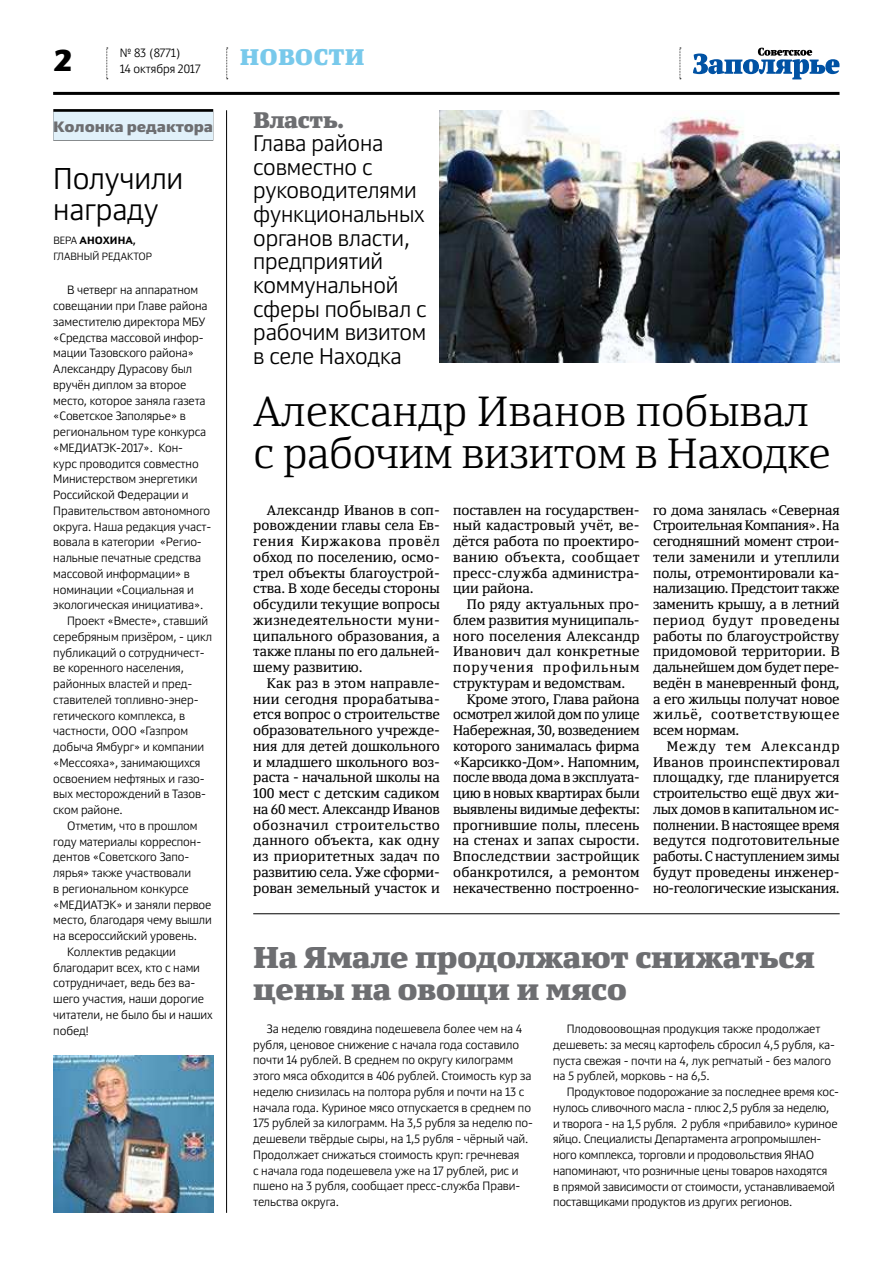
<style>
.page{position:relative;width:893px;height:1263px;background:#fff}
.page>*{position:absolute;margin:0;border:0;box-sizing:border-box;transform-origin:0 0}
.t1{font:300 42px/42px "Yefimov Serif";letter-spacing:-.015em;color:#000}
.t2{font:900 30px/31.5px "Yefimov Serif";letter-spacing:-.005em;color:#6d6e71}
.t3{font:300 30px/31.5px "Yefimov Sans";letter-spacing:-.005em;color:#000}
.t4{font:900 30px "Yefimov Sans";color:#000}
.t5{font:300 22.5px/23.7px "Yefimov Sans";letter-spacing:-.005em;color:#000}
.t6{font:900 22.5px "Yefimov Serif";letter-spacing:.005em;color:#78c9eb}
.t7{font:900 22.5px "Yefimov Serif";letter-spacing:-.005em;color:#6d6e71}
.t8{font:900 15px "Yefimov Sans";letter-spacing:-.005em;color:#6d6e71}
.t9{font:13.8px/15.8px "Yefimov Serif";color:#000;text-align:justify}
.t10{font:300 12px/15.8px "Yefimov Sans";letter-spacing:-.005em;color:#000}
.t11{font:300 10.5px/15.8px "Yefimov Sans";letter-spacing:.005em;color:#000}
.s1{font-weight:700}
</style>
<div class="page">
<svg style="left:106px;top:48px;width:2px;height:31px"></svg>
<svg style="left:679px;top:48px;width:2px;height:31px"></svg>
<svg style="left:226px;top:48px;width:2px;height:31px"></svg>
<hr style="left:53px;top:92px;width:786px;height:3px;background:#000">
<svg style="left:693px;top:48px;width:146px;height:31px"></svg>
<div style="left:53px;top:109px;width:160px;height:32px;background:linear-gradient(to right,#333638,#333638)"></div>
<div style="left:53px;top:112px;width:160px;height:28px;background:#e1f1fa"></div>
<img style="left:54px;top:1055px;width:159px;height:158px">
<hr style="left:226px;top:110px;width:1px;height:1103px;background:#000">
<hr style="left:253px;top:913px;width:587px;height:1px;background:#000">
<img style="left:440px;top:110px;width:400px;height:252px">
<h2 class="t4" style="left:53px;top:47px;width:21px">2</h2>
<p class="t10" style="left:120px;top:45px;width:82px">№ 83 (8771)<br>14 октября 2017</p>
<h3 class="t6" style="left:240px;top:47px;width:126px">НОВОСТИ</h3>
<h3 class="t7" style="left:253px;top:110px;width:91px">Власть.</h3>
<h3 class="t5" style="left:253px;top:132px;width:175px">Глава района совместно с руководителями функциональных органов власти, предприятий коммунальной сферы побывал с рабочим визитом в селе Находка</h3>
<p class="t8" style="left:53px;top:121px;width:161px">Колонка редактора</p>
<h2 class="t3" style="left:53px;top:164px;width:132px">Получили награду</h2>
<p class="t11" style="left:53px;top:233px;width:100px">ВЕРА <span class="s1">АНОХИНА,<br></span>ГЛАВНЫЙ РЕДАКТОР</p>
<p class="t10" style="left:67px;top:283px;width:133px">В четверг на аппаратном</p>
<p class="t10" style="left:53px;top:298px;width:156px">совещании при Главе района</p>
<p class="t10" style="left:53px;top:314px;width:154px">заместителю директора МБУ</p>
<p class="t10" style="left:53px;top:330px;width:152px">«Средства массовой инфор-</p>
<p class="t10" style="left:53px;top:346px;width:142px">мации Тазовского района»</p>
<p class="t10" style="left:53px;top:361px;width:140px">Александру Дурасову был</p>
<p class="t10" style="left:53px;top:377px;width:135px">вручён диплом за второе</p>
<p class="t10" style="left:53px;top:393px;width:154px">место, которое заняла газета</p>
<p class="t10" style="left:53px;top:409px;width:134px">«Советское Заполярье» в</p>
<p class="t10" style="left:53px;top:424px;width:154px">региональном туре конкурса</p>
<p class="t10" style="left:53px;top:440px;width:131px">«МЕДИАТЭК-2017». Кон-</p>
<p class="t10" style="left:53px;top:456px;width:147px">курс проводится совместно</p>
<p class="t10" style="left:53px;top:472px;width:146px">Министерством энергетики</p>
<p class="t10" style="left:53px;top:487px;width:137px">Российской Федерации и</p>
<p class="t10" style="left:53px;top:503px;width:158px">Правительством автономного</p>
<p class="t10" style="left:53px;top:519px;width:160px">округа. Наша редакция участ-</p>
<p class="t10" style="left:53px;top:535px;width:150px">вовала в категории «Регио-</p>
<p class="t10" style="left:53px;top:550px;width:149px">нальные печатные средства</p>
<p class="t10" style="left:53px;top:566px;width:138px">массовой информации» в</p>
<p class="t10" style="left:53px;top:582px;width:142px">номинации «Социальная и</p>
<p class="t10" style="left:53px;top:598px;width:152px">экологическая инициатива».</p>
<p class="t10" style="left:67px;top:613px;width:143px">Проект «Вместе», ставший</p>
<p class="t10" style="left:53px;top:629px;width:160px">серебряным призёром, - цикл</p>
<p class="t10" style="left:53px;top:645px;width:153px">публикаций о сотрудничест-</p>
<p class="t10" style="left:53px;top:661px;width:132px">ве коренного населения,</p>
<p class="t10" style="left:53px;top:676px;width:141px">районных властей и пред-</p>
<p class="t10" style="left:53px;top:692px;width:147px">ставителей топливно-энер-</p>
<p class="t10" style="left:53px;top:708px;width:133px">гетического комплекса, в</p>
<p class="t10" style="left:53px;top:724px;width:136px">частности, ООО «Газпром</p>
<p class="t10" style="left:53px;top:739px;width:152px">добыча Ямбург» и компании</p>
<p class="t10" style="left:53px;top:755px;width:149px">«Мессояха», занимающихся</p>
<p class="t10" style="left:53px;top:771px;width:153px">освоением нефтяных и газо-</p>
<p class="t10" style="left:53px;top:787px;width:154px">вых месторождений в Тазов-</p>
<p class="t10" style="left:53px;top:802px;width:71px">ском районе.</p>
<p class="t10" style="left:67px;top:818px;width:132px">Отметим, что в прошлом</p>
<p class="t10" style="left:53px;top:834px;width:149px">году материалы корреспон-</p>
<p class="t10" style="left:53px;top:850px;width:138px">дентов «Советского Запо-</p>
<p class="t10" style="left:53px;top:865px;width:139px">лярья» также участвовали</p>
<p class="t10" style="left:53px;top:881px;width:137px">в региональном конкурсе</p>
<p class="t10" style="left:53px;top:897px;width:160px">«МЕДИАТЭК» и заняли первое</p>
<p class="t10" style="left:53px;top:912px;width:160px">место, благодаря чему вышли</p>
<p class="t10" style="left:53px;top:928px;width:145px">на всероссийский уровень.</p>
<p class="t10" style="left:67px;top:944px;width:110px">Коллектив редакции</p>
<p class="t10" style="left:53px;top:960px;width:148px">благодарит всех, кто с нами</p>
<p class="t10" style="left:53px;top:975px;width:143px">сотрудничает, ведь без ва-</p>
<p class="t10" style="left:53px;top:991px;width:152px">шего участия, наши дорогие</p>
<p class="t10" style="left:53px;top:1007px;width:161px">читатели, не было бы и наших</p>
<p class="t10" style="left:53px;top:1023px;width:37px">побед!</p>
<p class="t10" style="left:253px;top:1021px;width:281px;text-indent:14px">За неделю говядина подешевела более чем на 4 рубля, ценовое снижение с начала года составило почти 14 рублей. В среднем по округу килограмм этого мяса обходится в 406 рублей. Стоимость кур за неделю снизилась на полтора рубля и почти на 13 с начала года. Куриное мясо отпускается в среднем по 175 рублей за килограмм. На 3,5 рубля за неделю по&shy;дешевели твёрдые сыры, на 1,5 рубля - чёрный чай.<br>Продолжает снижаться стоимость круп: гречневая<br>с начала года подешевела уже на 17 рублей, рис и пшено на 3 рубля, сообщает пресс-служба Прави&shy;тельства округа.</p>
<h1 class="t1" style="left:253px;top:394px;width:579px">Александр Иванов побывал с рабочим визитом в Находке</h1>
<p class="t9" style="left:653px;top:502px;width:188px">го дома занялась «Северная Строительная Компания». На сегодняшний момент строи&shy;тели заменили и утеплили полы, отремонтировали ка&shy;нализацию. Предстоит также заменить крышу, а в летний период будут проведены работы по благоустройству придомовой территории. В дальнейшем дом будет пере&shy;ведён в маневренный фонд, а его жильцы получат новое жильё, соответствующее всем нормам.</p>
<p class="t9" style="left:653px;top:739px;width:188px;text-indent:14px">Между тем Александр Иванов проинспектировал площадку, где планируется строительство ещё двух жи&shy;лых домов в капитальном ис&shy;полнении. В настоящее время ведутся подготовительные работы. С наступлением зимы будут проведены инженер&shy;но-геологические изыскания.</p>
<p class="t9" style="left:253px;top:502px;width:188px;text-indent:14px">Александр Иванов в соп&shy;ровождении главы села Ев&shy;гения Киржакова провёл обход по поселению, осмо&shy;трел объекты благоустрой&shy;ства. В ходе беседы стороны обсудили текущие вопросы жизнедеятельности муни&shy;ципального образования, а также планы по его дальней&shy;шему развитию.</p>
<p class="t9" style="left:253px;top:676px;width:188px;text-indent:14px">Как раз в этом направле&shy;нии сегодня прорабатыва&shy;ется вопрос о строительстве образовательного учрежде&shy;ния для детей дошкольного и младшего школьного воз&shy;раста - начальной школы на 100 мест с детским садиком на 60 мест. Александр Иванов обозначил строительство данного объекта, как одну из приоритетных задач по развитию села. Уже сформи&shy;рован земельный участок и</p>
<p class="t9" style="left:453px;top:502px;width:188px">поставлен на государствен&shy;ный кадастровый учёт, ве&shy;дётся работа по проектиро&shy;ванию объекта, сообщает пресс-служба администра&shy;ции района.</p>
<p class="t9" style="left:453px;top:597px;width:188px;text-indent:14px">По ряду актуальных про&shy;блем развития муниципаль&shy;ного поселения Александр Иванович дал конкретные поручения профильным структурам и ведомствам.</p>
<p class="t9" style="left:453px;top:691px;width:188px;text-indent:14px">Кроме этого, Глава района осмотрел жилой дом по улице Набережная, 30, возведением которого занималась фирма «Карсикко-Дом». Напомним, после ввода дома в эксплуата&shy;цию в новых квартирах были выявлены видимые дефекты: прогнившие полы, плесень на стенах и запах сырости.<br>Впоследствии застройщик обанкротился, а ремонтом некачественно построенно-</p>
<h2 class="t2" style="left:253px;top:944px;width:563px">На Ямале продолжают снижаться цены на овощи и мясо</h2>
<p class="t10" style="left:553px;top:1021px;width:283px;text-indent:14px">Плодовоовощная продукция также продолжает дешеветь: за месяц картофель сбросил 4,5 рубля, ка&shy;пуста свежая - почти на 4, лук репчатый - без малого на 5 рублей, морковь - на 6,5.</p>
<p class="t10" style="left:553px;top:1084px;width:287px;text-indent:14px">Продуктовое подорожание за последнее время кос&shy;нулось сливочного масла - плюс 2,5 рубля за неделю, и творога - на 1,5 рубля. 2 рубля «прибавило» куриное яйцо. Специалисты Департамента агропромышлен&shy;ного комплекса, торговли и продовольствия ЯНАО напоминают, что розничные цены товаров находятся<br>в прямой зависимости от стоимости, устанавливаемой поставщиками продуктов из других регионов.</p>
</div>
